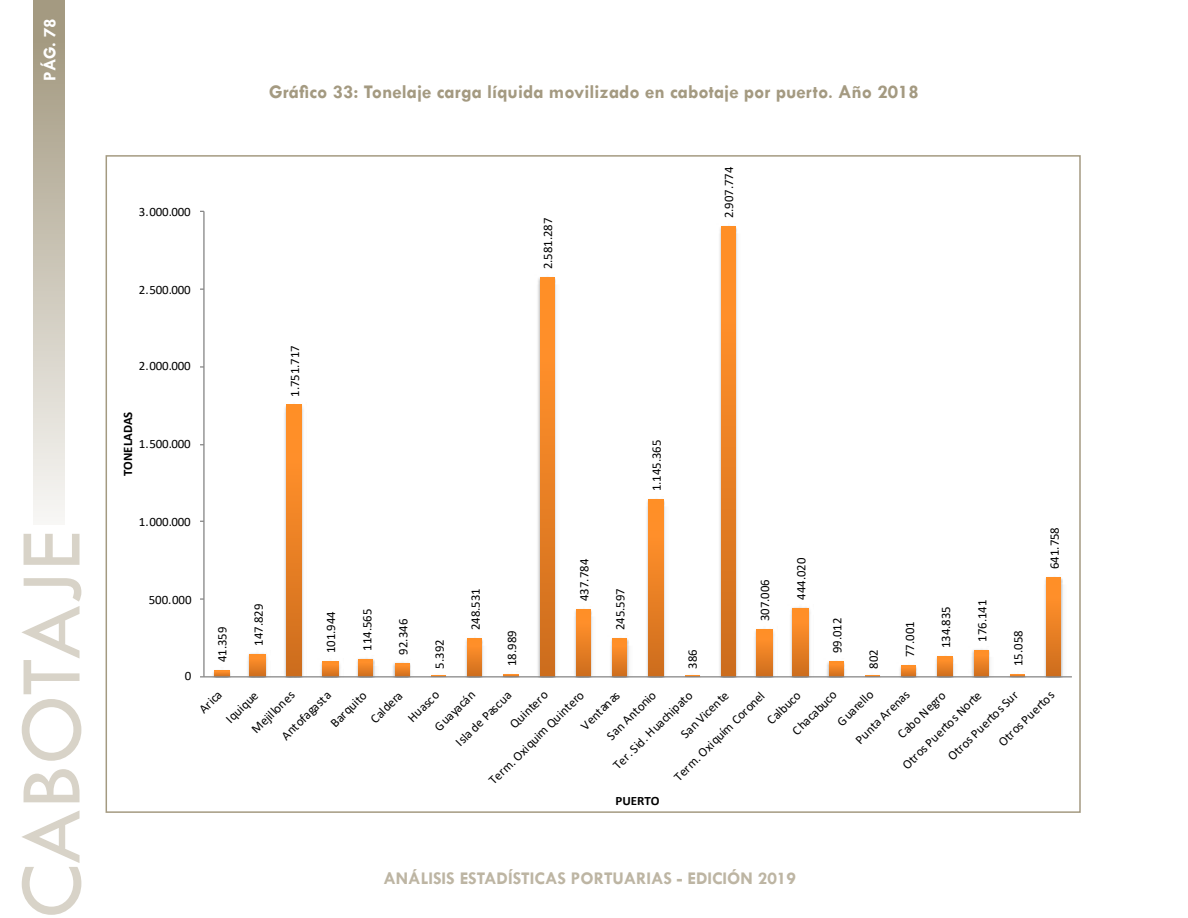
<style>
.page{position:relative;width:1188px;height:918px;background:#fff}
.page>*{position:absolute;margin:0;border:0;box-sizing:border-box;transform-origin:0 0}
.t1{font:90px "Tw Cen";color:#d8d3c8}
.t2{font:700 19.5px "Tw Cen";color:#a49a81}
.t3{font:700 18px "Tw Cen";color:#bdb5a3}
.t4{font:700 18px "Tw Cen";color:#fff}
.t5{font:12.9px "Calibri";color:#000}
.t6{font:700 12.9px "Calibri";color:#000}
.t7{font:12.75px "Calibri";letter-spacing:-.005em;color:#000}
.t8{font:700 12.75px "Calibri";color:#000}
.s1{font-weight:400}
</style>
<div class="page">
<div style="left:34px;top:0;width:31px;height:525px;background:linear-gradient(to bottom,#9e9379,#f7f6f5)"></div>
<img style="left:213px;top:670px;width:18px;height:6px">
<img style="left:248px;top:654px;width:19px;height:22px">
<img style="left:284px;top:404px;width:20px;height:272px">
<img style="left:321px;top:661px;width:19px;height:15px">
<img style="left:357px;top:659px;width:18px;height:17px">
<img style="left:393px;top:663px;width:18px;height:13px">
<img style="left:465px;top:638px;width:18px;height:38px">
<img style="left:538px;top:277px;width:18px;height:399px">
<img style="left:574px;top:610px;width:18px;height:66px">
<img style="left:611px;top:638px;width:18px;height:38px">
<img style="left:647px;top:499px;width:18px;height:177px">
<img style="left:719px;top:227px;width:18px;height:449px">
<img style="left:754px;top:629px;width:20px;height:47px">
<img style="left:791px;top:608px;width:19px;height:68px">
<img style="left:827px;top:661px;width:18px;height:15px">
<img style="left:900px;top:665px;width:17px;height:11px">
<img style="left:936px;top:656px;width:18px;height:20px">
<img style="left:971px;top:650px;width:19px;height:26px">
<img style="left:1045px;top:577px;width:18px;height:99px">
<svg style="left:215px;top:670px;width:14px;height:6px"></svg>
<svg style="left:250px;top:653px;width:15px;height:23px"></svg>
<div style="left:286px;top:405px;width:16px;height:271px;background:linear-gradient(to bottom,#ff952b,#ce6e1e)"></div>
<svg style="left:322px;top:661px;width:16px;height:15px"></svg>
<svg style="left:359px;top:658px;width:14px;height:18px"></svg>
<svg style="left:395px;top:662px;width:14px;height:14px"></svg>
<svg style="left:431px;top:675px;width:15px;height:1px"></svg>
<svg style="left:468px;top:638px;width:14px;height:38px"></svg>
<svg style="left:504px;top:674px;width:14px;height:2px"></svg>
<svg style="left:540px;top:277px;width:14px;height:399px;background:#ea8124"></svg>
<svg style="left:576px;top:609px;width:15px;height:67px"></svg>
<svg style="left:613px;top:638px;width:14px;height:38px"></svg>
<svg style="left:649px;top:499px;width:14px;height:177px;background:#ea8124"></svg>
<svg style="left:685px;top:675px;width:14px;height:1px"></svg>
<svg style="left:721px;top:226px;width:15px;height:450px;background:#ea8124"></svg>
<div style="left:756px;top:629px;width:16px;height:47px;background:linear-gradient(to bottom,#ff952b,#cf6f1f)"></div>
<svg style="left:793px;top:607px;width:15px;height:69px"></svg>
<svg style="left:829px;top:661px;width:14px;height:15px"></svg>
<svg style="left:865px;top:675px;width:15px;height:1px"></svg>
<svg style="left:902px;top:665px;width:14px;height:11px"></svg>
<svg style="left:938px;top:656px;width:14px;height:20px"></svg>
<svg style="left:974px;top:649px;width:14px;height:27px"></svg>
<svg style="left:1010px;top:674px;width:15px;height:2px"></svg>
<svg style="left:1047px;top:577px;width:14px;height:99px"></svg>
<hr style="left:203px;top:211px;width:2px;height:466px;background:#868686">
<hr style="left:204px;top:676px;width:868px;height:1px;background:#868686">
<h3 class="t4" style="left:39px;top:81px;width:64px;rotate:-90deg">PÁG. 78</h3>
<h1 class="t1" style="left:-3px;top:918px;width:389px;rotate:-90deg">CABOTAJE</h1>
<p class="t7" style="left:139px;top:203px;width:53px">3.000.000</p>
<p class="t7" style="left:139px;top:281px;width:53px">2.500.000</p>
<p class="t7" style="left:139px;top:357px;width:53px">2.000.000</p>
<p class="t6" style="left:119px;top:476px;width:66px;rotate:-90deg">TONELADAS</p>
<p class="t7" style="left:139px;top:435px;width:53px">1.500.000</p>
<p class="t7" style="left:139px;top:513px;width:53px">1.000.000</p>
<p class="t7" style="left:149px;top:590px;width:44px">500.000</p>
<p class="t7" style="left:185px;top:667px;width:8px">0</p>
<p class="t5" style="left:213px;top:662px;width:37px;rotate:-90deg">41.359</p>
<h2 class="t2" style="left:269px;top:81px;width:651px">Gráfico 33: Tonelaje carga líquida movilizado en cabotaje por puerto<span class="s1">.</span> Año 2018</h2>
<p class="t5" style="left:539px;top:269px;width:53px;rotate:-90deg">2.581.287</p>
<p class="t5" style="left:720px;top:218px;width:53px;rotate:-90deg">2.907.774</p>
<p class="t5" style="left:286px;top:397px;width:53px;rotate:-90deg">1.751.717</p>
<p class="t5" style="left:250px;top:646px;width:44px;rotate:-90deg">147.829</p>
<p class="t5" style="left:322px;top:653px;width:44px;rotate:-90deg">101.944</p>
<p class="t5" style="left:358px;top:651px;width:44px;rotate:-90deg">114.565</p>
<p class="t5" style="left:394px;top:655px;width:37px;rotate:-90deg">92.346</p>
<p class="t5" style="left:430px;top:669px;width:31px;rotate:-90deg">5.392</p>
<p class="t5" style="left:467px;top:630px;width:44px;rotate:-90deg">248.531</p>
<p class="t5" style="left:503px;top:666px;width:37px;rotate:-90deg">18.989</p>
<p class="t5" style="left:648px;top:491px;width:53px;rotate:-90deg">1.145.365</p>
<p class="t5" style="left:575px;top:601px;width:44px;rotate:-90deg">437.784</p>
<p class="t5" style="left:611px;top:630px;width:44px;rotate:-90deg">245.597</p>
<p class="t5" style="left:684px;top:669px;width:21px;rotate:-90deg">386</p>
<p class="t5" style="left:756px;top:621px;width:44px;rotate:-90deg">307.006</p>
<p class="t5" style="left:792px;top:600px;width:44px;rotate:-90deg">444.020</p>
<p class="t5" style="left:828px;top:653px;width:37px;rotate:-90deg">99.012</p>
<p class="t5" style="left:865px;top:669px;width:21px;rotate:-90deg">802</p>
<p class="t5" style="left:901px;top:657px;width:37px;rotate:-90deg">77.001</p>
<p class="t5" style="left:937px;top:648px;width:44px;rotate:-90deg">134.835</p>
<p class="t5" style="left:973px;top:642px;width:44px;rotate:-90deg">176.141</p>
<p class="t5" style="left:1009px;top:666px;width:37px;rotate:-90deg">15.058</p>
<p class="t5" style="left:1045px;top:569px;width:44px;rotate:-90deg">641.758</p>
<p class="t5" style="left:788px;top:726px;width:58px;rotate:-45deg">Chacabuco</p>
<p class="t5" style="left:833px;top:717px;width:47px;rotate:-45deg">Guarello</p>
<p class="t5" style="left:670px;top:772px;width:123px;rotate:-45deg">Term. Oxiquím Coronel</p>
<p class="t5" style="left:763px;top:716px;width:43px;rotate:-45deg">Calbuco</p>
<p class="t5" style="left:851px;top:735px;width:72px;rotate:-45deg">Punta Arenas</p>
<p class="t5" style="left:195px;top:705px;width:28px;rotate:-45deg">Arica</p>
<p class="t5" style="left:222px;top:715px;width:41px;rotate:-45deg">Iquique</p>
<p class="t5" style="left:944px;top:752px;width:95px;rotate:-45deg">Otros Puertos Sur</p>
<p class="t5" style="left:277px;top:732px;width:65px;rotate:-45deg">Antofagasta</p>
<p class="t5" style="left:326px;top:719px;width:47px;rotate:-45deg">Barquito</p>
<p class="t5" style="left:366px;top:715px;width:41px;rotate:-45deg">Caldera</p>
<p class="t5" style="left:403px;top:714px;width:40px;rotate:-45deg">Huasco</p>
<p class="t5" style="left:247px;top:725px;width:57px;rotate:-45deg">Mejillones</p>
<p class="t5" style="left:506px;top:720px;width:49px;rotate:-45deg">Quintero</p>
<p class="t5" style="left:994px;top:738px;width:75px;rotate:-45deg">Otros Puertos</p>
<p class="t5" style="left:430px;top:723px;width:53px;rotate:-45deg">Guayacán</p>
<p class="t5" style="left:485px;top:776px;width:129px;rotate:-45deg">Term. Oxiquim Quintero</p>
<p class="t5" style="left:609px;top:761px;width:107px;rotate:-45deg">Ter. Sid. Huachipato</p>
<p class="t5" style="left:893px;top:730px;width:64px;rotate:-45deg">Cabo Negro</p>
<p class="t5" style="left:451px;top:738px;width:74px;rotate:-45deg">Isla de Pascua</p>
<p class="t5" style="left:898px;top:761px;width:107px;rotate:-45deg">Otros Puertos Norte</p>
<p class="t5" style="left:676px;top:730px;width:63px;rotate:-45deg">San Vicente</p>
<p class="t5" style="left:603px;top:732px;width:65px;rotate:-45deg">San Antonio</p>
<p class="t5" style="left:577px;top:721px;width:50px;rotate:-45deg">Ventanas</p>
<p class="t8" style="left:616px;top:792px;width:46px">PUERTO</p>
<h3 class="t3" style="left:384px;top:868px;width:414px">ANÁLISIS ESTADÍSTICAS PORTUARIAS - EDICIÓN 2019</h3>
</div>
